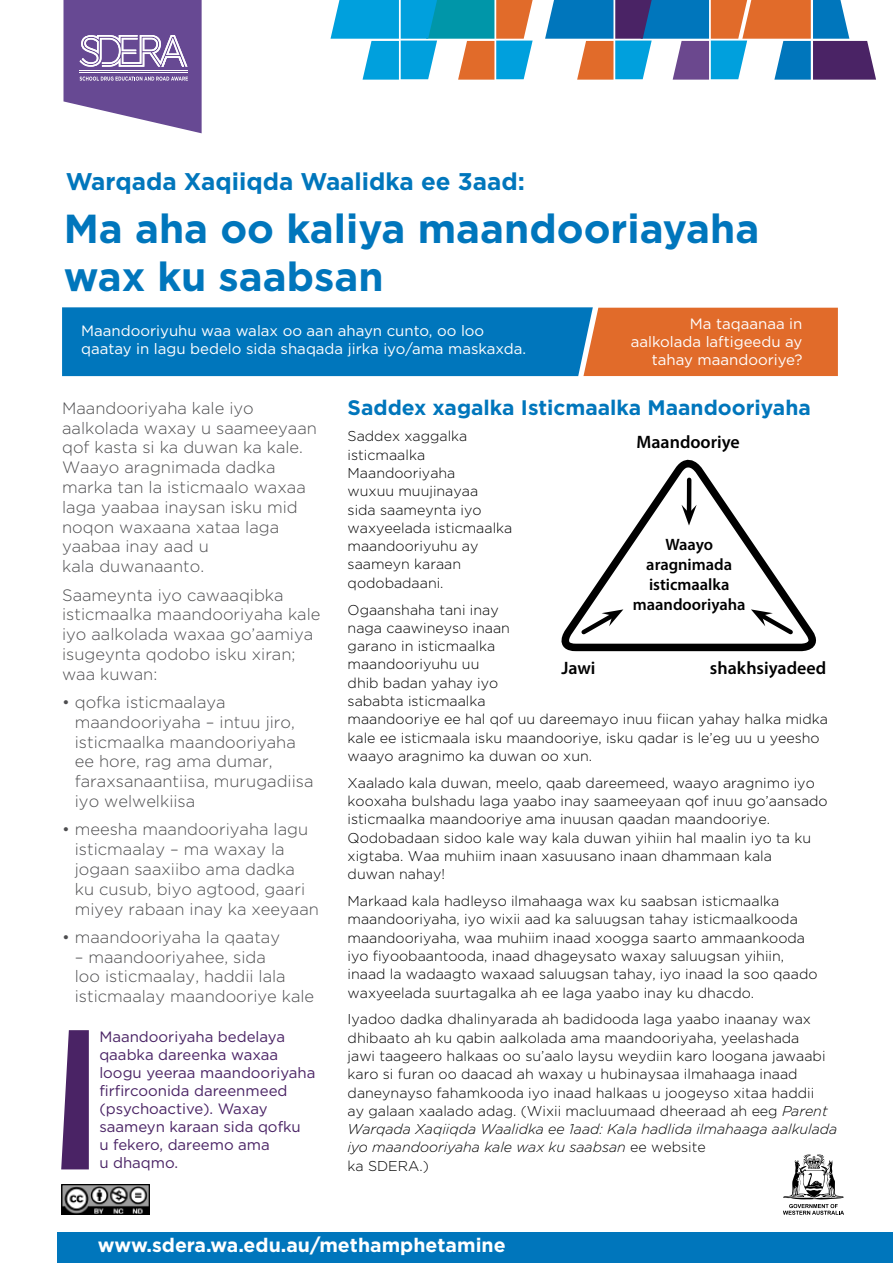
<style>
.page{position:relative;width:893px;height:1263px;background:#fff}
.page>*{position:absolute;margin:0;border:0;box-sizing:border-box;transform-origin:0 0}
.t1{font:700 40.5px/48px "Gotham";color:#0076bc}
.t2{font:700 24.15px "Gotham";color:#0076bc}
.t3{font:700 21px "Gotham";color:#0076bc}
.t4{font:700 19.5px "Gotham";color:#fff}
.t5{font:600 18px "Myriad Pro";color:#000}
.t6{font:300 16.5px/19.8px "Gotham";color:#4d4d4f}
.t7{font:600 16.5px/19.8px "Myriad Pro";color:#000;text-align:center}
.t8{font:15px/18px "Gotham";color:#4a2365}
.t9{font:15px/18px "Gotham";color:#fff}
.t10{font:300 14.25px/18.3px "Gotham";color:#000}
.s1{font-style:italic}
</style>
<div class="page">
<img style="left:63px;top:1186px;width:85px;height:27px">
<div style="left:61px;top:1184px;width:89px;height:31px;border:1px solid #000"></div>
<svg style="left:545px;top:0;width:331px;height:80px"></svg>
<svg style="left:330px;top:0;width:203px;height:80px"></svg>
<div style="left:57px;top:1232px;width:836px;height:31px;background:#0076bc"></div>
<svg style="left:62px;top:307px;width:776px;height:69px;background:#4a748e"></svg>
<svg style="left:61px;top:1030px;width:28px;height:139px;background:#65447c"></svg>
<svg style="left:783px;top:1154px;width:61px;height:61px"></svg>
<svg style="left:63px;top:0;width:139px;height:133px"></svg>
<svg style="left:561px;top:459px;width:255px;height:193px"></svg>
<svg style="left:578px;top:609px;width:45px;height:29px"></svg>
<svg style="left:751px;top:609px;width:46px;height:29px"></svg>
<hr style="left:687px;top:480px;width:4px;height:33px;background:#000">
<svg style="left:681px;top:505px;width:16px;height:20px"></svg>
<h2 class="t2" style="left:66px;top:165px;width:460px">Warqada Xaqiiqda Waalidka ee 3aad:</h2>
<h1 class="t1" style="left:64px;top:205px;width:697px">Ma aha oo kaliya maandooriayaha wax ku saabsan</h1>
<p class="t9" style="left:81px;top:321px;width:446px">Maandooriyuhu waa walax oo aan ahayn cunto, oo loo qaatay in lagu bedelo sida shaqada jirka iyo/ama maskaxda.</p>
<p class="t9" style="left:631px;top:314px;width:173px;text-align:right">Ma taqaanaa in aalkolada laftigeedu ay tahay maandooriye?</p>
<p class="t6" style="left:62px;top:398px;width:256px">Maandooriyaha kale iyo aalkolada waxay u saameeyaan qof kasta si ka duwan ka kale.<br>Waayo aragnimada dadka marka tan la isticmaalo waxaa laga yaabaa inaysan isku mid noqon waxaana xataa laga yaabaa inay aad u<br>kala duwanaanto.</p>
<p class="t6" style="left:62px;top:584px;width:260px">Saameynta iyo cawaaqibka isticmaalka maandooriyaha kale iyo aalkolada waxaa go’aamiya isugeynta qodobo isku xiran; waa kuwan:</p>
<p class="t6" style="left:75px;top:692px;width:240px;text-indent:-13px">• qofka isticmaalaya maandooriyaha – intuu jiro, isticmaalka maandooriyaha ee hore, rag ama dumar, faraxsanaantiisa, murugadiisa iyo welwelkiisa</p>
<p class="t6" style="left:75px;top:819px;width:246px;text-indent:-13px">• meesha maandooriyaha lagu isticmaalay – ma waxay la jogaan saaxiibo ama dadka<br>ku cusub, biyo agtood, gaari miyey rabaan inay ka xeeyaan</p>
<p class="t6" style="left:62px;top:927px;width:219px">• maandooriyaha la qaatay</p>
<p class="t6" style="left:75px;top:946px;width:241px">– maandooriyahee, sida<br>loo isticmaalay, haddii lala isticmaalay maandooriye kale</p>
<p class="t8" style="left:99px;top:1027px;width:218px">Maandooriyaha bedelaya qaabka dareenka waxaa loogu yeeraa maandooriyaha firfircoonida dareenmeed (psychoactive). Waxay saameyn karaan sida qofku<br>u fekero, dareemo ama<br>u dhaqmo.</p>
<h3 class="t3" style="left:348px;top:393px;width:465px">Saddex xagalka Isticmaalka Maandooriyaha</h3>
<p class="t10" style="left:348px;top:427px;width:166px">Saddex xaggalka isticmaalka<br>Maandooriyaha<br>wuxuu muujinayaa<br>sida saameynta iyo waxyeelada isticmaalka maandooriyuhu ay saameyn karaan qodobadaani.</p>
<p class="t10" style="left:348px;top:600px;width:482px">Ogaanshaha tani inay<br>naga caawineyso inaan<br>garano in isticmaalka<br>maandooriyuhu uu<br>dhib badan yahay iyo<br>sababta isticmaalka<br>maandooriye ee hal qof uu dareemayo inuu fiican yahay halka midka kale ee isticmaala isku maandooriye, isku qadar is le’eg uu u yeesho waayo aragnimo ka duwan oo xun.</p>
<p class="t10" style="left:348px;top:773px;width:482px">Xaalado kala duwan, meelo, qaab dareemeed, waayo aragnimo iyo kooxaha bulshadu laga yaabo inay saameeyaan qof inuu go’aansado isticmaalka maandooriye ama inuusan qaadan maandooriye.<br>Qodobadaan sidoo kale way kala duwan yihiin hal maalin iyo ta ku xigtaba. Waa muhiim inaan xasuusano inaan dhammaan kala<br>duwan nahay!</p>
<p class="t10" style="left:348px;top:891px;width:471px">Markaad kala hadleyso ilmahaaga wax ku saabsan isticmaalka maandooriyaha, iyo wixii aad ka saluugsan tahay isticmaalkooda maandooriyaha, waa muhiim inaad xoogga saarto ammaankooda iyo fiyoobaantooda, inaad dhageysato waxay saluugsan yihiin, inaad la wadaagto waxaad saluugsan tahay, iyo inaad la soo qaado waxyeelada suurtagalka ah ee laga yaabo inay ku dhacdo.</p>
<p class="t10" style="left:348px;top:1010px;width:491px">Iyadoo dadka dhalinyarada ah badidooda laga yaabo inaanay wax dhibaato ah ku qabin aalkolada ama maandooriyaha, yeelashada<br>jawi taageero halkaas oo su’aalo laysu weydiin karo loogana jawaabi karo si furan oo daacad ah waxay u hubinaysaa ilmahaaga inaad daneynayso fahamkooda iyo inaad halkaas u joogeyso xitaa haddii<br>ay galaan xaalado adag. (Wixii macluumaad dheeraad ah eeg <span class="s1">Parent Warqada Xaqiiqda Waalidka ee 1aad: Kala hadlida ilmahaaga aalkulada iyo maandooriyaha kale wax ku saabsan</span> ee website<br>ka SDERA.)</p>
<p class="t5" style="left:636px;top:431px;width:105px">Maandooriye</p>
<p class="t7" style="left:633px;top:534px;width:114px">Waayo aragnimada isticmaalka maandooriyaha</p>
<p class="t5" style="left:561px;top:657px;width:36px">Jawi</p>
<p class="t5" style="left:710px;top:657px;width:118px">shakhsiyadeed</p>
<h3 class="t4" style="left:98px;top:1232px;width:409px">www.sdera.wa.edu.au/methamphetamine</h3>
</div>
